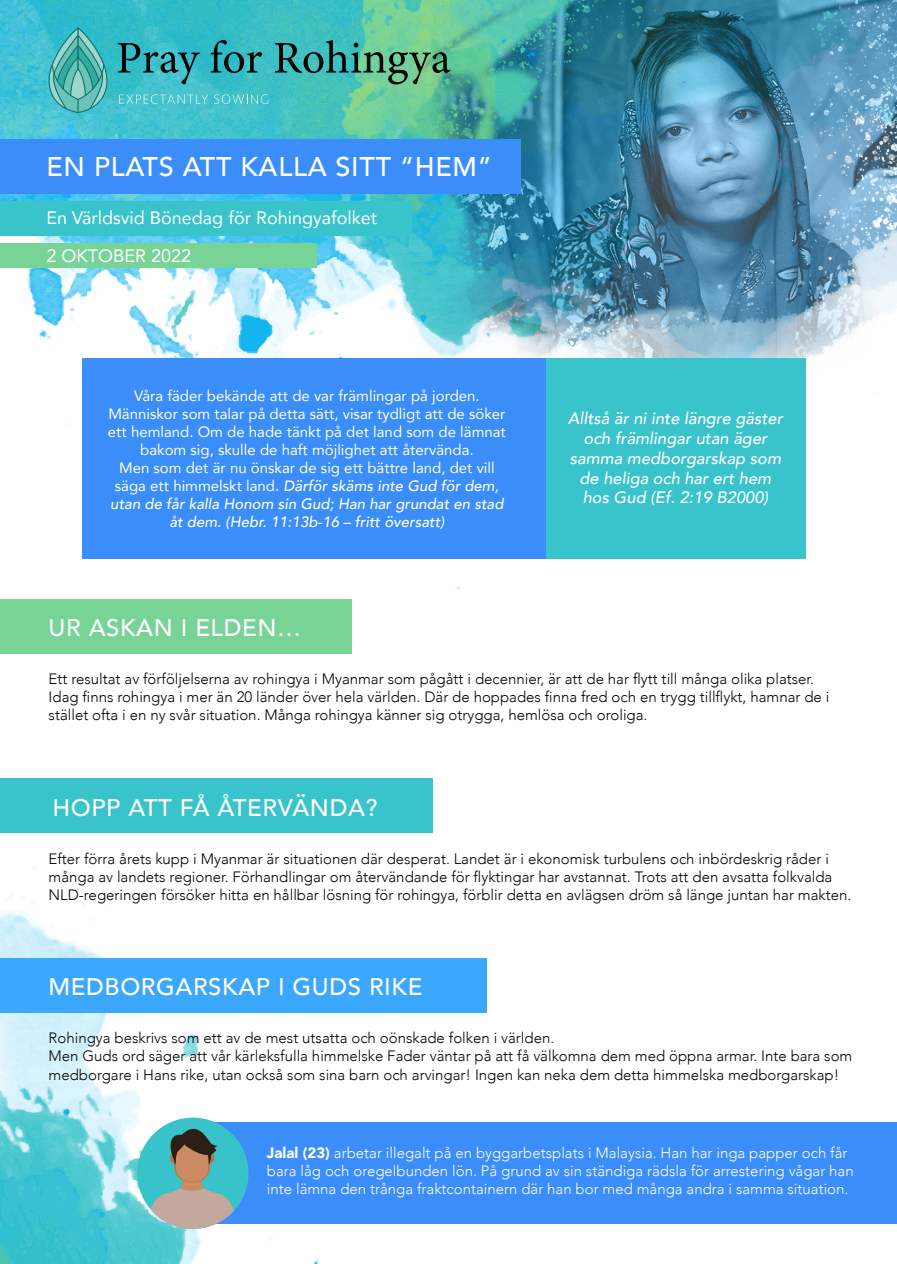
<style>
.page{position:relative;width:897px;height:1264px;background:#fff}
.page>*{position:absolute;margin:0;border:0;box-sizing:border-box;transform-origin:0 0}
.t1{font:500 27px "Avenir";letter-spacing:.025em;color:#fff}
.t2{font:500 24px "Avenir";letter-spacing:.025em;color:#fff}
.t3{font:18px "Avenir";color:#fff}
.t4{font:italic 500 16.5px/19.8px "Avenir";color:#fff;text-align:center}
.t5{font:300 15px/18px "Avenir";color:#040503}
.t6{font:300 15px/18px "Avenir";color:#fff}
.t7{font:15px/18px "Avenir";color:#fff;text-align:center}
.t8{font:italic 500 15px/18px "Avenir";color:#fff;text-align:center}
.s1{font-weight:400;font-style:normal}
.s2{font-weight:900}
</style>
<div class="page">
<img style="left:0;top:0;width:896px;height:1264px">
<svg style="left:44px;top:28px;width:67px;height:85px;background:#4eb7b6"></svg>
<svg style="left:119px;top:94px;width:89px;height:10px"></svg>
<svg style="left:214px;top:94px;width:54px;height:10px"></svg>
<svg style="left:118px;top:43px;width:82px;height:41px;background:#2f9aa3"></svg>
<svg style="left:210px;top:40px;width:52px;height:33px;background:#288f95"></svg>
<svg style="left:275px;top:40px;width:175px;height:44px;background:#489f88"></svg>
<div style="left:0;top:139px;width:521px;height:54px;background:#3b8df9"></div>
<div style="left:0;top:599px;width:351px;height:54px;background:#78d397"></div>
<div style="left:0;top:779px;width:432px;height:54px;background:#39c3ca"></div>
<div style="left:0;top:958px;width:486px;height:54px;background:#3ba7fd"></div>
<div style="left:202px;top:1122px;width:694px;height:102px;background:#3b8df9"></div>
<div style="left:0;top:201px;width:411px;height:34px;background:#39c3ca"></div>
<div style="left:0;top:243px;width:316px;height:25px;background:#78d397"></div>
<div style="left:83px;top:357px;width:462px;height:201px;background:#3b8df9"></div>
<div style="left:545px;top:357px;width:260px;height:201px;background:#39c3ca"></div>
<div style="left:137px;top:1117px;width:111px;height:112px;background:#38c2c9;border-radius:50%"></div>
<svg style="left:142px;top:1117px;width:99px;height:111px"></svg>
<p class="t1" style="left:46px;top:143px;width:447px">EN PLATS ATT KALLA SITT “HEM”</p>
<p class="t3" style="left:46px;top:203px;width:332px">En Världsvid Bönedag för Rohingyafolket</p>
<p class="t3" style="left:46px;top:241px;width:146px">2 OKTOBER 2022</p>
<p class="t7" style="left:108px;top:386px;width:399px">Våra fäder bekände att de var främlingar på jorden.<br>Människor som talar på detta sätt, visar tydligt att de söker ett hemland. Om de hade tänkt på det land som de lämnat bakom sig, skulle de haft möjlighet att återvända.</p>
<p class="t8" style="left:110px;top:459px;width:394px"><span class="s1">Men som det är nu önskar de sig ett bättre land, det vill säga ett himmelskt land.</span> Därför skäms inte Gud för dem, utan de får kalla Honom sin Gud; Han har grundat en stad åt dem. (Hebr. 11:13b-16 – fritt översatt)</p>
<p class="t2" style="left:49px;top:606px;width:254px">UR ASKAN I ELDEN…</p>
<p class="t4" style="left:568px;top:409px;width:216px">Alltså är ni inte längre gäster och främlingar utan äger samma medborgarskap som de heliga och har ert hem hos Gud (Ef. 2:19 B2000)</p>
<p class="t5" style="left:49px;top:670px;width:766px">Ett resultat av förföljelserna av rohingya i Myanmar som pågått i decennier, är att de har flytt till många olika platser.</p>
<p class="t5" style="left:49px;top:688px;width:782px">Idag finns rohingya i mer än 20 länder över hela världen. Där de hoppades finna fred och en trygg tillflykt, hamnar de i stället ofta i en ny svår situation. Många rohingya känner sig otrygga, hemlösa och oroliga.</p>
<p class="t2" style="left:52px;top:786px;width:326px">HOPP ATT FÅ ÅTERVÄNDA?</p>
<p class="t5" style="left:49px;top:850px;width:804px">Efter förra årets kupp i Myanmar är situationen där desperat. Landet är i ekonomisk turbulens och inbördeskrig råder i många av landets regioner. Förhandlingar om återvändande för flyktingar har avstannat. Trots att den avsatta folkvalda<br>NLD-regeringen försöker hitta en hållbar lösning för rohingya, förblir detta en avlägsen dröm så länge juntan har makten.</p>
<p class="t2" style="left:49px;top:966px;width:375px">MEDBORGARSKAP I GUDS RIKE</p>
<p class="t5" style="left:49px;top:1029px;width:507px">Rohingya beskrivs som ett av de mest utsatta och oönskade folken i världen.</p>
<p class="t5" style="left:49px;top:1047px;width:805px">Men Guds ord säger att vår kärleksfulla himmelske Fader väntar på att få välkomna dem med öppna armar. Inte bara som medborgare i Hans rike, utan också som sina barn och arvingar! Ingen kan neka dem detta himmelska medborgarskap!</p>
<p class="t6" style="left:267px;top:1144px;width:588px"><span class="s2">Jalal (23)</span> arbetar illegalt på en byggarbetsplats i Malaysia. Han har inga papper och får bara låg och oregelbunden lön. På grund av sin ständiga rädsla för arrestering vågar han inte lämna den trånga fraktcontainern där han bor med många andra i samma situation.</p>
</div>
